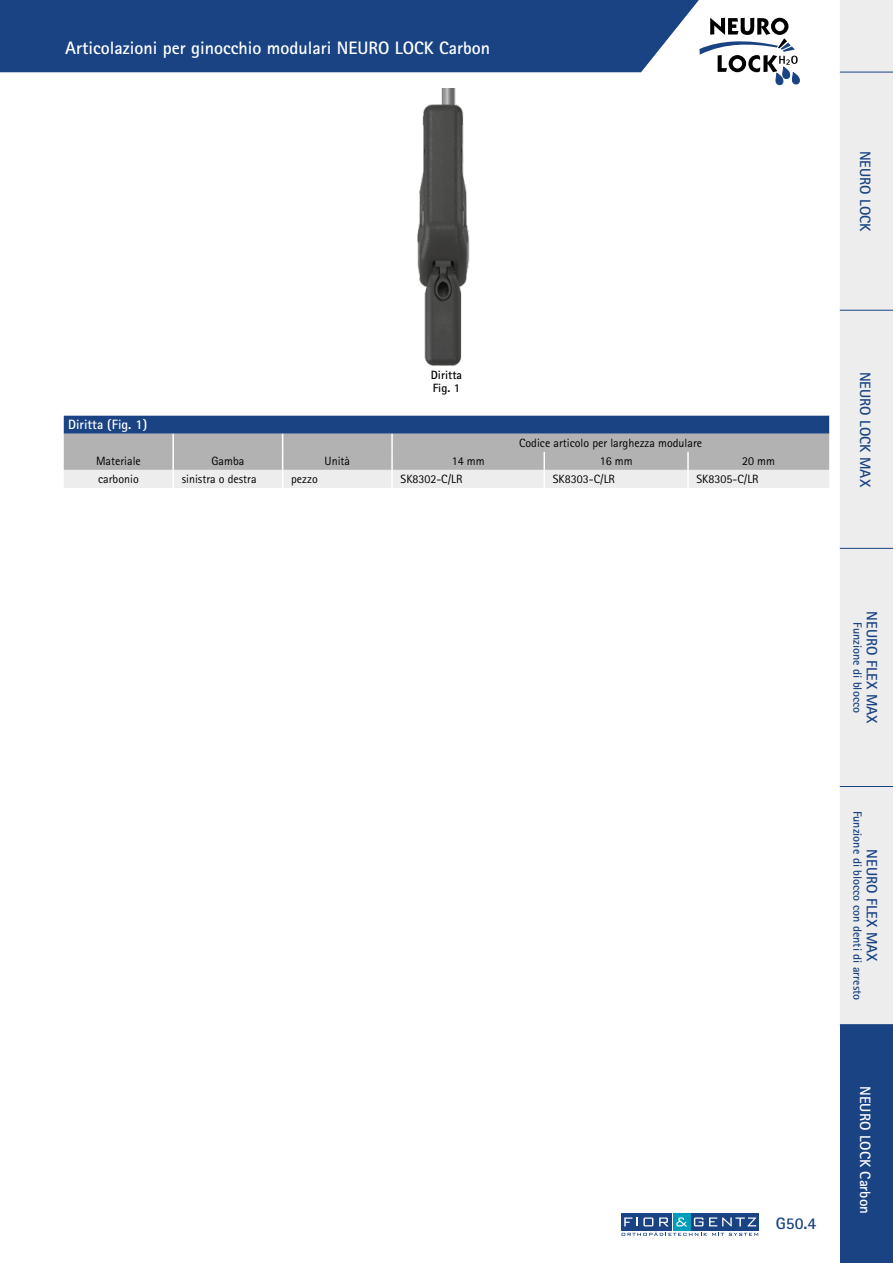
<style>
.page{position:relative;width:893px;height:1263px;background:#fff}
.page>*{position:absolute;margin:0;border:0;box-sizing:border-box;transform-origin:0 0}
.t1{font:700 18px "Rotis Sans Serif Pro";color:#fff}
.t2{font:700 16.5px "Rotis Sans Serif Pro";color:#194383}
.t3{font:700 15px "Rotis Sans Serif Pro";color:#194383}
.t4{font:700 15px "Rotis Sans Serif Pro";color:#fff}
.t5{font:700 13.5px "Rotis Sans Serif Pro";color:#fff}
.t6{font:12px "Rotis Sans Serif Pro";color:#000}
.t7{font:700 12px "Rotis Sans Serif Pro";color:#194383}
.t8{font:700 12px/13.5px "Rotis Sans Serif Pro";color:#000}
</style>
<div class="page">
<img style="left:417px;top:88px;width:53px;height:278px">
<div style="left:0;top:0;width:699px;height:72px;background:#194383"></div>
<div style="left:673px;top:1213px;width:17px;height:17px;background:#009cbc"></div>
<div style="left:692px;top:1213px;width:67px;height:17px;background:#194383"></div>
<div style="left:621px;top:1213px;width:50px;height:17px;background:#194383"></div>
<svg style="left:621px;top:1232px;width:137px;height:4px"></svg>
<svg style="left:676px;top:1217px;width:11px;height:9px"></svg>
<svg style="left:694px;top:1217px;width:9px;height:9px"></svg>
<svg style="left:709px;top:1217px;width:47px;height:9px"></svg>
<svg style="left:624px;top:1217px;width:29px;height:9px"></svg>
<svg style="left:659px;top:1217px;width:9px;height:9px"></svg>
<svg style="left:699px;top:18px;width:101px;height:68px"></svg>
<div style="left:840px;top:1025px;width:53px;height:238px;background:#194383"></div>
<div style="left:840px;top:0;width:53px;height:1024px;background:#ededed"></div>
<hr style="left:840px;top:1024px;width:53px;height:1px;background:#194383">
<hr style="left:840px;top:786px;width:53px;height:1px;background:#194383">
<hr style="left:840px;top:310px;width:53px;height:1px;background:#194383">
<hr style="left:840px;top:72px;width:53px;height:1px;background:#194383">
<hr style="left:840px;top:548px;width:53px;height:1px;background:#194383">
<svg style="left:64px;top:416px;width:765px;height:72px;background:#9ca6b5"></svg>
<h1 class="t1" style="left:65px;top:37px;width:426px">Articolazioni per ginocchio modulari NEURO LOCK Carbon</h1>
<p class="t3" style="left:875px;top:151px;width:82px;rotate:90deg">NEURO LOCK</p>
<p class="t5" style="left:68px;top:416px;width:81px">Diritta (Fig. 1)</p>
<p class="t8" style="left:431px;top:368px;width:33px">Diritta<br>Fig. 1</p>
<p class="t6" style="left:519px;top:436px;width:185px">Codice articolo per larghezza modulare</p>
<p class="t6" style="left:96px;top:454px;width:46px">Materiale</p>
<p class="t6" style="left:211px;top:454px;width:34px">Gamba</p>
<p class="t6" style="left:325px;top:454px;width:27px">Unità</p>
<p class="t6" style="left:452px;top:454px;width:34px">14 mm</p>
<p class="t6" style="left:600px;top:454px;width:34px">16 mm</p>
<p class="t6" style="left:742px;top:454px;width:34px">20 mm</p>
<p class="t6" style="left:98px;top:472px;width:42px">carbonio</p>
<p class="t6" style="left:182px;top:472px;width:76px">sinistra o destra</p>
<p class="t6" style="left:291px;top:472px;width:28px">pezzo</p>
<p class="t6" style="left:401px;top:472px;width:63px">SK8302-C/LR</p>
<p class="t6" style="left:553px;top:472px;width:64px">SK8303-C/LR</p>
<p class="t6" style="left:696px;top:472px;width:64px">SK8305-C/LR</p>
<p class="t3" style="left:875px;top:372px;width:117px;rotate:90deg">NEURO LOCK MAX</p>
<h2 class="t2" style="left:776px;top:1213px;width:42px">G50.4</h2>
<p class="t3" style="left:881px;top:611px;width:114px;rotate:90deg">NEURO FLEX MAX</p>
<p class="t7" style="left:865px;top:622px;width:92px;rotate:90deg">Funzione di blocco</p>
<p class="t7" style="left:865px;top:811px;width:191px;rotate:90deg">Funzione di blocco con denti di arresto</p>
<p class="t3" style="left:881px;top:849px;width:114px;rotate:90deg">NEURO FLEX MAX</p>
<p class="t4" style="left:875px;top:1086px;width:129px;rotate:90deg">NEURO LOCK Carbon</p>
</div>
